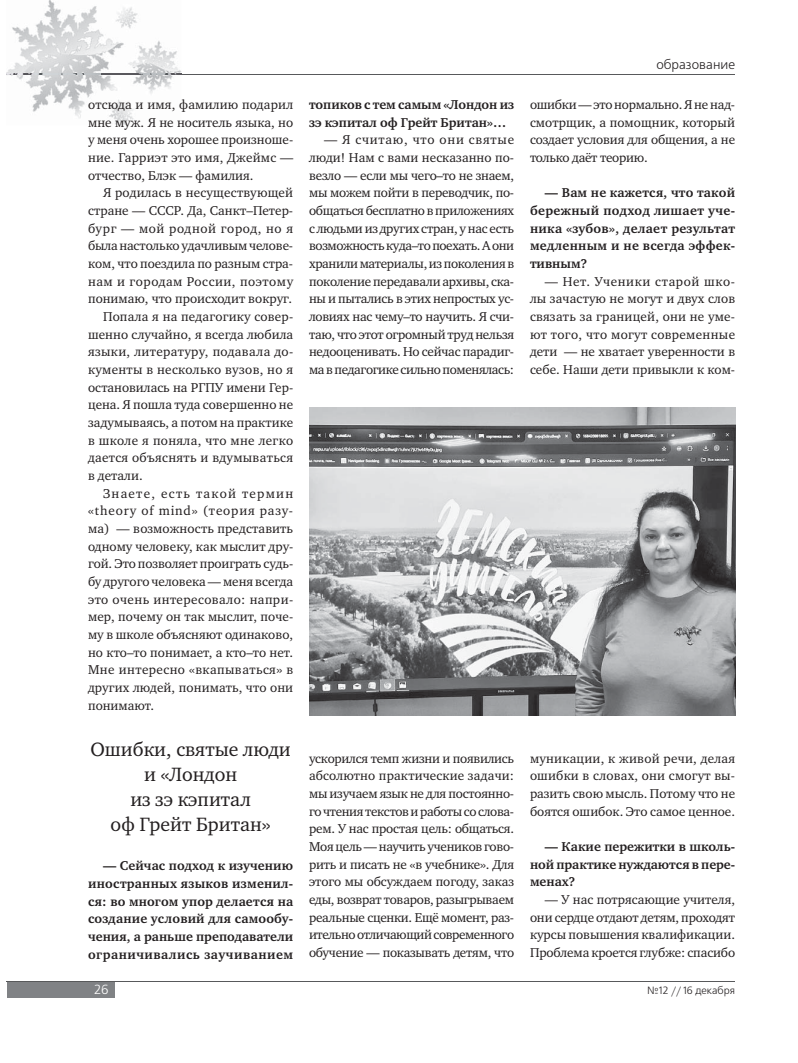
<style>
.page{position:relative;width:798px;height:1063px;background:#fff}
.page>*{position:absolute;margin:0;border:0;box-sizing:border-box;transform-origin:0 0}
.t1{font:19.75px/25px "Charter ITC";color:#231f20;text-align:center}
.t2{font:13.12px/17.6px "Charter ITC";color:#231f20;text-align:justify}
.t3{font:700 13.12px/17.6px "Charter ITC";color:#231f20;text-align:justify}
.t4{font:13.12px "Charter ITC";letter-spacing:.025em;color:#231f20}
.t5{font:13.12px "Charter ITC";letter-spacing:.02em;color:#231f20}
.t6{font:13.12px "Charter ITC";letter-spacing:.03em;color:#231f20}
.t7{font:13.12px "Charter ITC";letter-spacing:.06em;color:#231f20}
.t8{font:13.12px "Charter ITC";letter-spacing:.04em;color:#231f20}
.t9{font:13.12px "Charter ITC";letter-spacing:.05em;color:#231f20}
.t10{font:13.12px "Charter ITC";letter-spacing:.09em;color:#231f20}
.t11{font:13.12px "Free Set C";color:#231f20}
.t12{font:13.12px "Free Set C";color:#fff}
.t13{font:10.5px "Free Set C";color:#231f20}
</style>
<div class="page">
<div style="left:7px;top:982px;width:108px;height:16px;background:#808285"></div>
<hr style="left:7px;top:981px;width:727px;height:1px;background:#58595b">
<hr style="left:7px;top:74px;width:727px;height:1px;background:#58595b">
<img style="left:7px;top:0;width:174px;height:125px">
<img style="left:7px;top:74px;width:174px;height:1px">
<img style="left:309px;top:407px;width:425px;height:308px">
<p class="t2" style="left:88px;top:97px;width:206px">отсюда и имя, фамилию подарил мне муж. Я не носитель языка, но у меня очень хорошее произноше&shy;ние. Гарриэт это имя, Джеймс — отчество, Блэк — фамилия.</p>
<p class="t2" style="left:103px;top:185px;width:191px">Я родилась в несуществующей</p>
<p class="t2" style="left:88px;top:203px;width:206px">стране — СССР. Да, Санкт–Петер-</p>
<p class="t9" style="left:88px;top:222px;width:206px">бург — мой родной город, но я</p>
<p class="t2" style="left:88px;top:238px;width:206px">была настолько удачливым челове-</p>
<p class="t2" style="left:88px;top:256px;width:206px">ком, что поездила по разным стра-</p>
<p class="t8" style="left:88px;top:275px;width:206px">нам и городам России, поэтому</p>
<p class="t2" style="left:88px;top:291px;width:205px">понимаю, что происходит вокруг.</p>
<p class="t2" style="left:103px;top:309px;width:191px">Попала я на педагогику совер-</p>
<p class="t2" style="left:88px;top:326px;width:206px">шенно случайно, я всегда любила</p>
<p class="t4" style="left:88px;top:346px;width:206px">языки, литературу, подавала до-</p>
<p class="t5" style="left:88px;top:364px;width:206px">кументы в несколько вузов, но я</p>
<p class="t2" style="left:88px;top:379px;width:206px">остановилась на РГПУ имени Гер-</p>
<p class="t2" style="left:88px;top:397px;width:206px">цена. Я пошла туда совершенно не</p>
<p class="t2" style="left:88px;top:415px;width:206px">задумываясь, а потом на практике</p>
<p class="t4" style="left:88px;top:434px;width:206px">в школе я поняла, что мне легко</p>
<p class="t5" style="left:88px;top:452px;width:206px">дается объяснять и вдумываться</p>
<p class="t2" style="left:88px;top:468px;width:56px">в детали.</p>
<p class="t10" style="left:103px;top:487px;width:191px">Знаете, есть такой термин</p>
<p class="t7" style="left:88px;top:505px;width:206px">«theory of mind» (теория разу-</p>
<p class="t2" style="left:88px;top:521px;width:206px">ма) — возможность представить</p>
<p class="t2" style="left:88px;top:538px;width:206px">одному человеку, как мыслит дру-</p>
<p class="t2" style="left:88px;top:556px;width:206px">гой. Это позволяет проиграть судь-</p>
<p class="t2" style="left:88px;top:574px;width:206px">бу другого человека — меня всегда</p>
<p class="t6" style="left:88px;top:593px;width:206px">это очень интересовало: напри-</p>
<p class="t2" style="left:88px;top:609px;width:206px">мер, почему он так мыслит, поче-</p>
<p class="t2" style="left:88px;top:627px;width:206px">му в школе объясняют одинаково,</p>
<p class="t2" style="left:88px;top:644px;width:206px">но кто–то понимает, а кто–то нет.</p>
<p class="t6" style="left:88px;top:664px;width:206px">Мне интересно «вкапываться» в</p>
<p class="t2" style="left:88px;top:680px;width:206px">других людей, понимать, что они</p>
<p class="t2" style="left:88px;top:697px;width:68px">понимают.</p>
<h1 class="t1" style="left:90px;top:738px;width:202px">Ошибки, святые люди и «Лондон<br>из зэ кэпитал<br>оф Грейт Британ»</h1>
<p class="t3" style="left:88px;top:858px;width:206px;text-indent:15px">— Сейчас подход к изучению иностранных языков изменил&shy;ся: во многом упор делается на создание условий для самообу&shy;чения, а раньше преподаватели ограничивались заучиванием</p>
<p class="t3" style="left:309px;top:97px;width:206px">топиков с тем самым «Лондон из зэ кэпитал оф Грейт Британ»…</p>
<p class="t2" style="left:309px;top:132px;width:206px;text-indent:15px">— Я считаю, что они святые люди! Нам с вами несказанно по&shy;везло — если мы чего–то не знаем, мы можем пойти в переводчик, по&shy;общаться бесплатно в приложениях с людьми из других стран, у нас есть возможность куда–то поехать. А они хранили материалы, из поколения в поколение передавали архивы, ска&shy;ны и пытались в этих непростых ус&shy;ловиях нас чему–то научить. Я счи&shy;таю, что этот огромный труд нельзя недооценивать. Но сейчас парадиг&shy;ма в педагогике сильно поменялась:</p>
<p class="t2" style="left:309px;top:750px;width:206px">ускорился темп жизни и появились абсолютно практические задачи: мы изучаем язык не для постоянно&shy;го чтения текстов и работы со слова&shy;рем. У нас простая цель: общаться.<br>Моя цель — научить учеников гово&shy;рить и писать не «в учебнике». Для этого мы обсуждаем погоду, заказ еды, возврат товаров, разыгрываем реальные сценки. Ещё момент, раз&shy;ительно отличающий современного обучение — показывать детям, что</p>
<p class="t11" style="left:656px;top:59px;width:80px">образование</p>
<p class="t2" style="left:530px;top:97px;width:206px">ошибки — это нормально. Я не над&shy;смотрщик, а помощник, который создает условия для общения, а не только даёт теорию.</p>
<p class="t3" style="left:530px;top:185px;width:206px;text-indent:15px">— Вам не кажется, что такой бережный подход лишает уче&shy;ника «зубов», делает результат медленным и не всегда эффек&shy;тивным?</p>
<p class="t2" style="left:530px;top:273px;width:206px;text-indent:15px">— Нет. Ученики старой шко&shy;лы зачастую не могут и двух слов связать за границей, они не уме&shy;ют того, что могут современные дети — не хватает уверенности в себе. Наши дети привыкли к ком-</p>
<p class="t2" style="left:530px;top:750px;width:206px">муникации, к живой речи, делая ошибки в словах, они смогут вы&shy;разить свою мысль. Потому что не боятся ошибок. Это самое ценное.</p>
<p class="t3" style="left:530px;top:838px;width:206px;text-indent:15px">— Какие пережитки в школь&shy;ной практике нуждаются в пере&shy;менах?</p>
<p class="t2" style="left:530px;top:892px;width:206px;text-indent:15px">— У нас потрясающие учителя, они сердце отдают детям, проходят курсы повышения квалификации.<br>Проблема кроется глубже: спасибо</p>
<p class="t12" style="left:94px;top:984px;width:16px">26</p>
<p class="t13" style="left:647px;top:986px;width:89px">№12 // 16 декабря</p>
</div>
